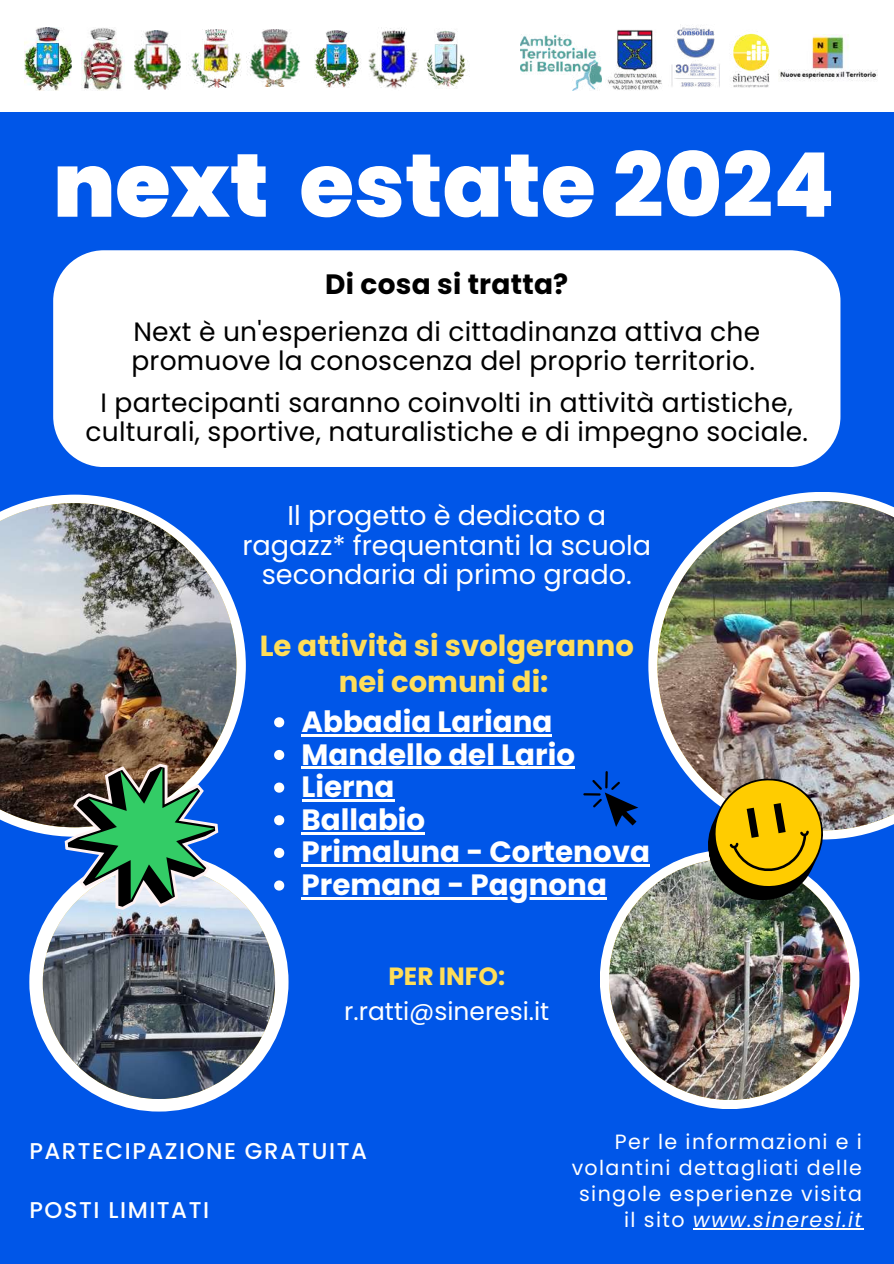
<style>
.page{position:relative;width:894px;height:1264px;background:#fff}
.page>*{position:absolute;margin:0;border:0;box-sizing:border-box;transform-origin:0 0}
.t1{font:800 89.25px "Poppins";color:#fff}
.t2{font:700 29.4px/32.7px "Poppins";color:#fff}
.t3{font:700 29.1px/36px "Poppins";color:#ffde59;text-align:center}
.t4{font:700 28.05px "Poppins";letter-spacing:.01em;color:#000}
.t5{font:27.15px/29.4px "Poppins";color:#fff;text-align:center}
.t6{font:26.55px/29.2px "Poppins";letter-spacing:.01em;color:#000}
.t7{font:24.9px "Poppins";color:#fff}
.t8{font:700 24.9px "Poppins";color:#ffde59}
.t9{font:500 22.8px "Poppins";letter-spacing:.065em;color:#fff}
.t10{font:20.55px/25.8px "Poppins";letter-spacing:.065em;color:#fff;text-align:right}
.s1{font-weight:900}
.s2{font-style:italic}
</style>
<div class="page">
<div style="left:0;top:0;width:893px;height:1263px;background:#0056e8"></div>
<div style="left:0;top:0;width:893px;height:111px;background:#fff"></div>
<svg style="left:18px;top:494px;width:228px;height:340px"></svg>
<img style="left:0;top:503px;width:236px;height:324px">
<div style="left:29px;top:852px;width:259px;height:259px;background:#fff;border-radius:50%"></div>
<img style="left:43px;top:866px;width:232px;height:232px;border-radius:50%">
<svg style="left:648px;top:492px;width:231px;height:347px"></svg>
<img style="left:657px;top:501px;width:236px;height:329px">
<div style="left:599px;top:849px;width:260px;height:260px;background:#fff;border-radius:50%"></div>
<img style="left:609px;top:858px;width:241px;height:241px;border-radius:50%">
<div style="left:53px;top:250px;width:787px;height:217px;background:#fff"></div>
<img style="left:697px;top:770px;width:136px;height:138px">
<svg style="left:44px;top:741px;width:194px;height:191px"></svg>
<img style="left:732px;top:31px;width:38px;height:57px">
<img style="left:520px;top:34px;width:81px;height:57px">
<img style="left:607px;top:30px;width:55px;height:60px">
<img style="left:778px;top:34px;width:99px;height:47px">
<img style="left:671px;top:24px;width:49px;height:63px">
<img style="left:24px;top:28px;width:48px;height:63px">
<img style="left:82px;top:28px;width:42px;height:63px">
<img style="left:134px;top:30px;width:47px;height:60px">
<img style="left:191px;top:29px;width:110px;height:59px">
<img style="left:314px;top:30px;width:47px;height:57px">
<img style="left:426px;top:30px;width:40px;height:57px">
<img style="left:369px;top:28px;width:49px;height:61px">
<svg style="left:274px;top:717px;width:10px;height:10px"></svg>
<hr style="left:301px;top:734px;width:251px;height:2px;background:#fff">
<svg style="left:274px;top:750px;width:10px;height:10px"></svg>
<hr style="left:301px;top:766px;width:274px;height:3px;background:#fff">
<svg style="left:274px;top:782px;width:10px;height:10px"></svg>
<hr style="left:301px;top:799px;width:93px;height:2px;background:#fff">
<svg style="left:274px;top:815px;width:10px;height:10px"></svg>
<hr style="left:301px;top:832px;width:124px;height:2px;background:#fff">
<svg style="left:274px;top:847px;width:10px;height:11px"></svg>
<hr style="left:301px;top:864px;width:348px;height:3px;background:#fff">
<svg style="left:274px;top:880px;width:10px;height:10px"></svg>
<hr style="left:301px;top:897px;width:305px;height:2px;background:#fff">
<svg style="left:583px;top:771px;width:55px;height:56px"></svg>
<hr style="left:692px;top:1227px;width:171px;height:1px;background:#fff">
<h1 class="t1" style="left:53px;top:123px;width:782px"><span class="s1">next</span> estate 2024</h1>
<p class="t4" style="left:325px;top:264px;width:244px">Di cosa si tratta?</p>
<p class="t6" style="left:131px;top:317px;width:630px">Next è un'esperienza di cittadinanza attiva che promuove la conoscenza del proprio territorio.</p>
<p class="t6" style="left:85px;top:388px;width:724px;text-align:center">I partecipanti saranno coinvolti in attività artistiche, culturali, sportive, naturalistiche e di impegno sociale.</p>
<p class="t5" style="left:242px;top:501px;width:410px">Il progetto è dedicato a ragazz* frequentanti la scuola secondaria di primo grado.</p>
<p class="t3" style="left:259px;top:628px;width:375px">Le attività si svolgeranno nei comuni di:</p>
<p class="t2" style="left:301px;top:705px;width:350px">Abbadia Lariana<br>Mandello del Lario<br>Lierna<br>Ballabio<br>Primaluna - Cortenova<br>Premana - Pagnona</p>
<p class="t8" style="left:388px;top:958px;width:118px">PER INFO:</p>
<p class="t7" style="left:344px;top:993px;width:206px">r.ratti@sineresi.it</p>
<p class="t9" style="left:29px;top:1135px;width:339px">PARTECIPAZIONE GRATUITA</p>
<p class="t9" style="left:29px;top:1193px;width:181px">POSTI LIMITATI</p>
<p class="t10" style="left:571px;top:1129px;width:292px">Per le informazioni e i volantini dettagliati delle singole esperienze visita il sito <span class="s2">www.sineresi.it</span></p>
</div>
